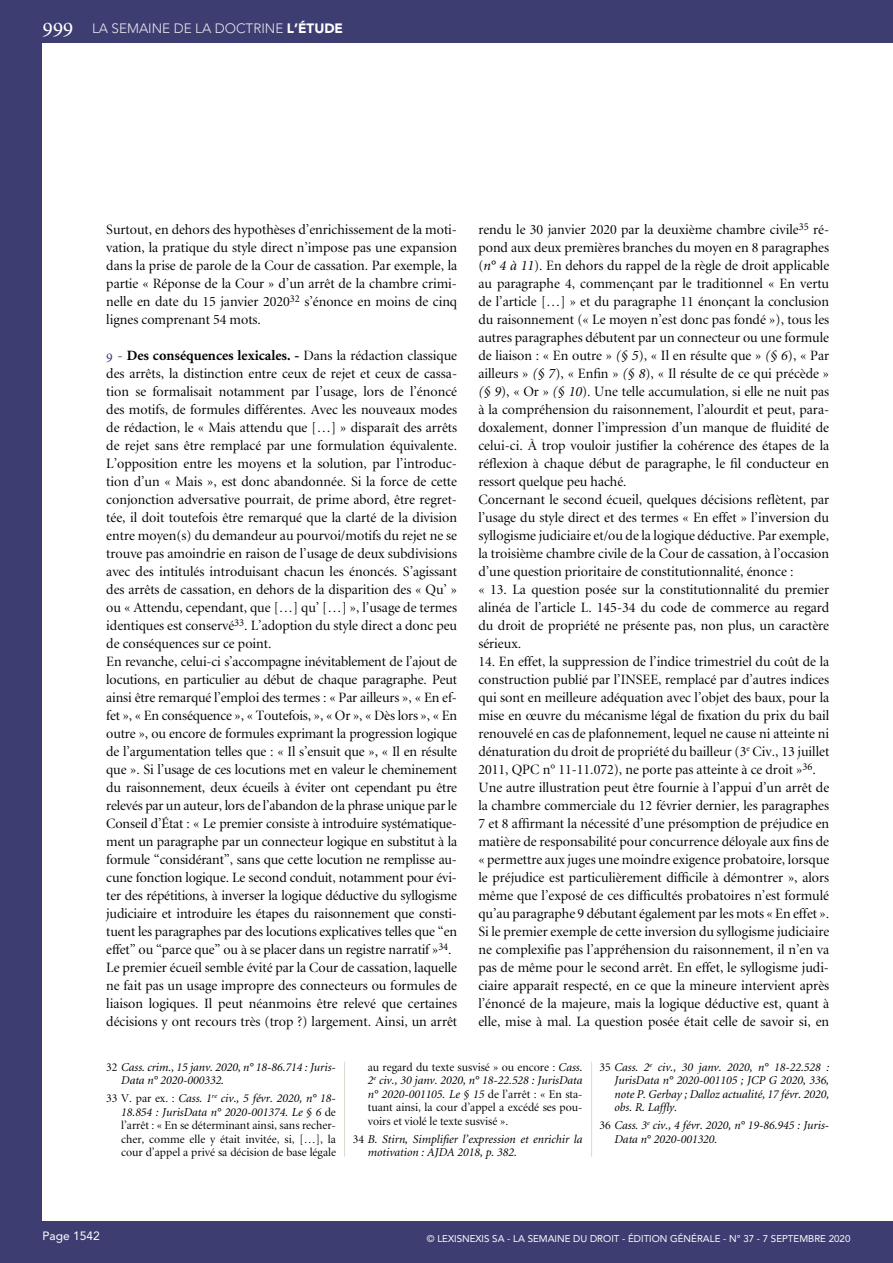
<style>
.page{position:relative;width:893px;height:1263px;background:#fff}
.page>*{position:absolute;margin:0;border:0;box-sizing:border-box;transform-origin:0 0}
.t1{font:14.25px/18px "Minion Display";color:#000}
.t2{font:700 14.25px "Minion";color:#000}
.t3{font:300 13.5px "Avenir";color:#e9e8f0}
.t4{font:italic 12px/13.5px "Minion";color:#000}
.t5{font:12px/13.5px "Minion Display";color:#000;text-align:justify}
.t6{font:12px "Avenir";color:#fff}
.t7{font:9.75px "Avenir";color:#fff}
.s1{font-family:"Minion Regular SC";font-weight:400;font-size:22.5px;color:#fff}
.s2{font-weight:900;color:#fff}
.s3{font-family:"Minion Regular SC";font-weight:400;color:#3e3d72}
.s4{font-family:"Minion Display";font-weight:400}
.s5{font-family:"Minion";font-style:italic}
.s6{font-family:"Minion Display";font-style:normal}
</style>
<div class="page">
<div style="left:0;top:0;width:41px;height:1263px;background:#3e3d72"></div>
<div style="left:0;top:0;width:893px;height:43px;background:#3e3d72"></div>
<div style="left:0;top:1221px;width:893px;height:42px;background:#3e3d72"></div>
<hr style="left:344px;top:1062px;width:1px;height:95px;background:#dad8cd">
<hr style="left:591px;top:1062px;width:1px;height:95px;background:#dad8cd">
<p class="t3" style="left:43px;top:20px;width:302px"><span class="s1">999</span> LA SEMAINE DE LA DOCTRINE <span class="s2">L’ÉTUDE</span></p>
<p class="t1" style="left:106px;top:221px;width:352px;text-align:justify">Surtout, en dehors des hypothèses d’enrichissement de la moti&shy;vation, la pratique du style direct n’impose pas une expansion dans la prise de parole de la Cour de cassation. Par exemple, la partie « Réponse de la Cour » d’un arrêt de la chambre crimi&shy;nelle en date du 15 janvier 2020<sup>32</sup> s’énonce en moins de cinq lignes comprenant 54 mots.</p>
<p class="t2" style="left:106px;top:348px;width:352px"><span class="s3">9 -</span> Des conséquences lexicales. - <span class="s4">Dans la rédaction classique</span></p>
<p class="t1" style="left:106px;top:365px;width:352px">des arrêts, la distinction entre ceux de rejet et ceux de cassa&shy;tion se formalisait notamment par l’usage, lors de l’énoncé des motifs, de formules différentes. Avec les nouveaux modes de rédaction, le « Mais attendu que […] » disparaît des arrêts de rejet sans être remplacé par une formulation équivalente.<br>L’opposition entre les moyens et la solution, par l’introduc&shy;tion d’un « Mais », est donc abandonnée. Si la force de cette conjonction adversative pourrait, de prime abord, être regret&shy;tée, il doit toutefois être remarqué que la clarté de la division entre moyen(s) du demandeur au pourvoi/motifs du rejet ne se trouve pas amoindrie en raison de l’usage de deux subdivisions avec des intitulés introduisant chacun les énoncés. S’agissant des arrêts de cassation, en dehors de la disparition des « Qu’ » ou « Attendu, cependant, que […] qu’ […] », l’usage de termes identiques est conservé<sup>33</sup>. L’adoption du style direct a donc peu de conséquences sur ce point.<br>En revanche, celui-ci s’accompagne inévitablement de l’ajout de locutions, en particulier au début de chaque paragraphe. Peut ainsi être remarqué l’emploi des termes : « Par ailleurs », « En ef&shy;fet », « En conséquence », « Toutefois, », « Or », « Dès lors », « En outre », ou encore de formules exprimant la progression logique de l’argumentation telles que : « Il s’ensuit que », « Il en résulte que ». Si l’usage de ces locutions met en valeur le cheminement du raisonnement, deux écueils à éviter ont cependant pu être relevés par un auteur, lors de l’abandon de la phrase unique par le Conseil d’État : « Le premier consiste à introduire systématique&shy;ment un paragraphe par un connecteur logique en substitut à la formule “considérant”, sans que cette locution ne remplisse au&shy;cune fonction logique. Le second conduit, notamment pour évi&shy;ter des répétitions, à inverser la logique déductive du syllogisme judiciaire et introduire les étapes du raisonnement que consti&shy;tuent les paragraphes par des locutions explicatives telles que “en effet” ou “parce que” ou à se placer dans un registre narratif »<sup>34</sup>.<br>Le premier écueil semble évité par la Cour de cassation, laquelle ne fait pas un usage impropre des connecteurs ou formules de liaison logiques. Il peut néanmoins être relevé que certaines décisions y ont recours très (trop ?) largement. Ainsi, un arrêt</p>
<p class="t1" style="left:478px;top:221px;width:352px">rendu le 30 janvier 2020 par la deuxième chambre civile<sup>35</sup> ré&shy;pond aux deux premières branches du moyen en 8 paragraphes (<span class="s5">n° 4 à 11</span>). En dehors du rappel de la règle de droit applicable au paragraphe 4, commençant par le traditionnel « En vertu de l’article […] » et du paragraphe 11 énonçant la conclusion du raisonnement (« Le moyen n’est donc pas fondé »), tous les autres paragraphes débutent par un connecteur ou une formule de liaison : « En outre » <span class="s5">(§ 5</span>), « Il en résulte que » <span class="s5">(§ 6</span>), « Par ailleurs » <span class="s5">(§ 7</span>), « Enfin » <span class="s5">(§ 8</span>), « Il résulte de ce qui précède » <span class="s5">(§ 9</span>), « Or » <span class="s5">(§ 10</span>). Une telle accumulation, si elle ne nuit pas à la compréhension du raisonnement, l’alourdit et peut, para&shy;doxalement, donner l’impression d’un manque de fluidité de celui-ci. À trop vouloir justifier la cohérence des étapes de la réflexion à chaque début de paragraphe, le fil conducteur en ressort quelque peu haché.<br>Concernant le second écueil, quelques décisions reflètent, par l’usage du style direct et des termes « En effet » l’inversion du syllogisme judiciaire et/ou de la logique déductive. Par exemple, la troisième chambre civile de la Cour de cassation, à l’occasion d’une question prioritaire de constitutionnalité, énonce :<br>« 13. La question posée sur la constitutionnalité du premier alinéa de l’article L. 145-34 du code de commerce au regard du droit de propriété ne présente pas, non plus, un caractère sérieux.</p>
<p class="t1" style="left:478px;top:653px;width:352px">14. En effet, la suppression de l’indice trimestriel du coût de la construction publié par l’INSEE, remplacé par d’autres indices qui sont en meilleure adéquation avec l’objet des baux, pour la mise en œuvre du mécanisme légal de fixation du prix du bail renouvelé en cas de plafonnement, lequel ne cause ni atteinte ni dénaturation du droit de propriété du bailleur (3<sup>e</sup> Civ., 13 juillet 2011, QPC n° 11-11.072), ne porte pas atteinte à ce droit »<sup>36</sup>.<br>Une autre illustration peut être fournie à l’appui d’un arrêt de la chambre commerciale du 12 février dernier, les paragraphes 7 et 8 affirmant la nécessité d’une présomption de préjudice en matière de responsabilité pour concurrence déloyale aux fins de « permettre aux juges une moindre exigence probatoire, lorsque le préjudice est particulièrement difficile à démontrer », alors même que l’exposé de ces difficultés probatoires n’est formulé qu’au paragraphe 9 débutant également par les mots « En effet ».<br>Si le premier exemple de cette inversion du syllogisme judiciaire ne complexifie pas l’appréhension du raisonnement, il n’en va pas de même pour le second arrêt. En effet, le syllogisme judi&shy;ciaire apparaît respecté, en ce que la mineure intervient après l’énoncé de la majeure, mais la logique déductive est, quant à elle, mise à mal. La question posée était celle de savoir si, en</p>
<p class="t4" style="left:121px;top:1060px;width:216px;text-indent:-15px"><span class="s6">32</span> Cass. crim., 15 janv. 2020, n° 18-86.714 : Juris-<br>Data n° 2020-000332.</p>
<p class="t4" style="left:106px;top:1092px;width:231px;text-align:right"><span class="s6">33 V. par ex. :</span> Cass. 1<sup>re</sup> civ., 5 févr. 2020, n° 18-<br>18.854 : JurisData n° 2020-001374. Le § 6 <span class="s6">de</span></p>
<p class="t5" style="left:121px;top:1119px;width:216px">l’arrêt : « En se déterminant ainsi, sans recher&shy;cher, comme elle y était invitée, si, […], la cour d’appel a privé sa décision de base légale</p>
<p class="t5" style="left:368px;top:1061px;width:216px">au regard du texte susvisé » ou encore : <span class="s5">Cass.</span></p>
<p class="t4" style="left:368px;top:1074px;width:216px">2<sup>e</sup> civ., 30 janv. 2020, n° 18-22.528 : JurisData n° 2020-001105. Le § 15 <span class="s6">de l’arrêt : « En sta-</span></p>
<p class="t5" style="left:368px;top:1101px;width:216px">tuant ainsi, la cour d’appel a excédé ses pou&shy;voirs et violé le texte susvisé ».</p>
<p class="t4" style="left:368px;top:1132px;width:216px;text-indent:-15px"><span class="s6">34</span> B. Stirn, Simplifier l’expression et enrichir la motivation : AJDA 2018, p. 382.</p>
<p class="t4" style="left:614px;top:1060px;width:216px;text-align:justify;text-indent:-15px"><span class="s6">35</span> Cass. 2<sup>e</sup> civ., 30 janv. 2020, n° 18-22.528 :<br>JurisData n° 2020-001105 ; JCP G 2020, 336, note P. Gerbay ; Dalloz actualité, 17 févr. 2020, obs. R. Laffly.</p>
<p class="t4" style="left:614px;top:1119px;width:216px;text-indent:-15px"><span class="s6">36</span> Cass. 3<sup>e</sup> civ., 4 févr. 2020, n° 19-86.945 : Juris-<br>Data n° 2020-001320.</p>
<p class="t6" style="left:43px;top:1229px;width:59px">Page 1542</p>
<p class="t7" style="left:427px;top:1233px;width:425px">© LEXISNEXIS SA - LA SEMAINE DU DROIT - ÉDITION GÉNÉRALE - N° 37 - 7 SEPTEMBRE 2020</p>
</div>
